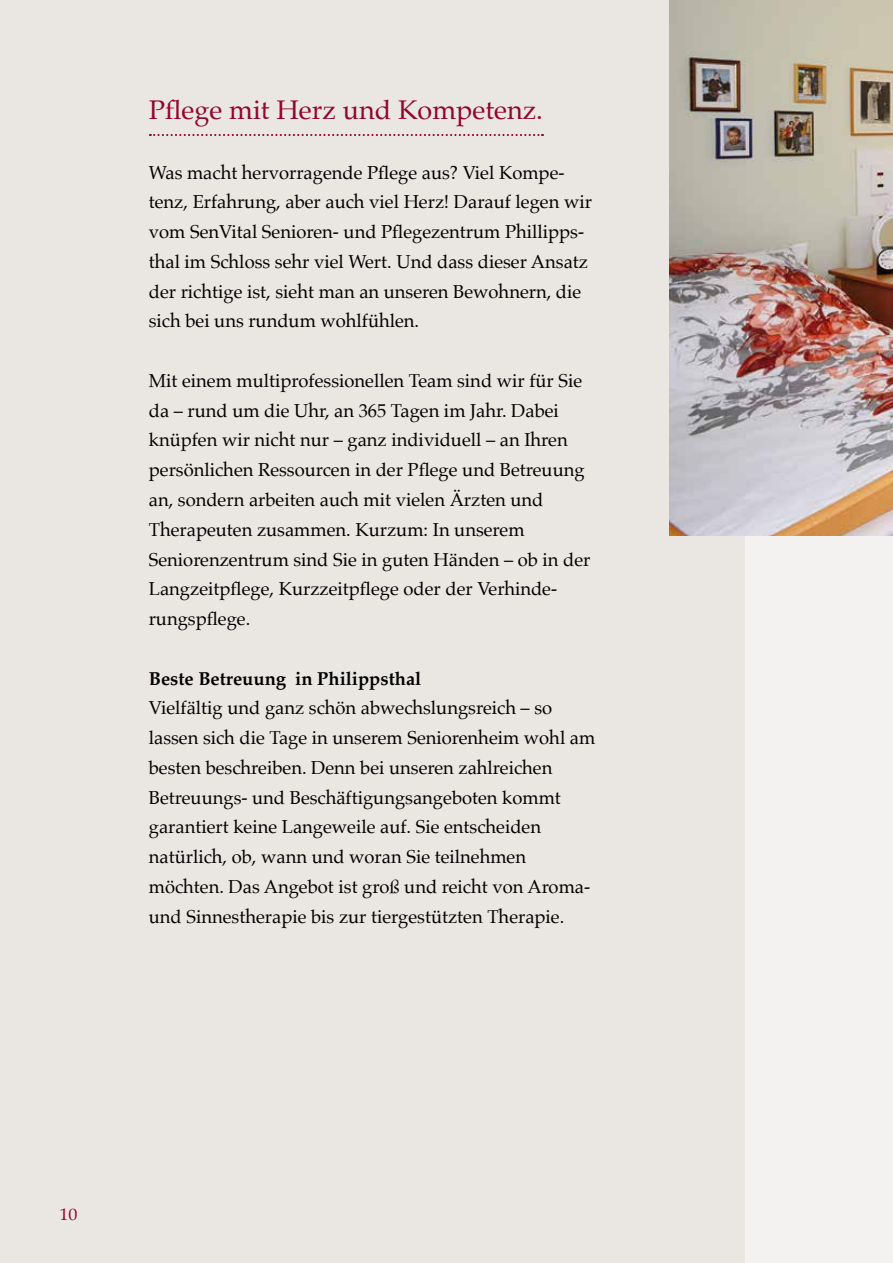
<style>
.page{position:relative;width:893px;height:1263px;background:#f4f2f0}
.page>*{position:absolute;margin:0;border:0;box-sizing:border-box;transform-origin:0 0}
.t1{font:27px "Palatino";color:#92062a}
.t2{font:18.75px/29.7px "Palatino";color:#000}
.t3{font:700 18.75px "Palatino";color:#000}
.t4{font:16.5px "Palatino";color:#92062a;scale:1.09 1}
</style>
<div class="page">
<div style="left:0;top:0;width:744px;height:1263px;background:#eae7e3"></div>
<img style="left:670px;top:0;width:223px;height:536px">
<svg style="left:150px;top:134px;width:393px;height:2px"></svg>
<h1 class="t1" style="left:149px;top:87px;width:396px">Pflege mit Herz und Kompetenz.</h1>
<p class="t2" style="left:149px;top:157px;width:445px">Was macht hervorragende Pflege aus? Viel Kompe&shy;tenz, Erfahrung, aber auch viel Herz! Darauf legen wir vom SenVital Senioren- und Pflegezentrum Phillipps&shy;thal im Schloss sehr viel Wert. Und dass dieser Ansatz der richtige ist, sieht man an unseren Bewohnern, die sich bei uns rundum wohlfühlen.</p>
<p class="t2" style="left:149px;top:366px;width:443px">Mit einem multiprofessionellen Team sind wir für Sie da – rund um die Uhr, an 365 Tagen im Jahr. Dabei knüpfen wir nicht nur – ganz individuell – an Ihren persönlichen Ressourcen in der Pflege und Betreuung an, sondern arbeiten auch mit vielen Ärzten und Therapeuten zusammen. Kurzum: In unserem Seniorenzentrum sind Sie in guten Händen – ob in der Langzeitpflege, Kurzzeitpflege oder der Verhinde&shy;rungspflege.</p>
<p class="t3" style="left:149px;top:662px;width:274px">Beste Betreuung in Philippsthal</p>
<p class="t2" style="left:149px;top:693px;width:448px">Vielfältig und ganz schön abwechslungsreich – so lassen sich die Tage in unserem Seniorenheim wohl am besten beschreiben. Denn bei unseren zahlreichen Betreuungs- und Beschäftigungsangeboten kommt garantiert keine Langeweile auf. Sie entscheiden natürlich, ob, wann und woran Sie teilnehmen möchten. Das Angebot ist groß und reicht von Aroma&shy;und Sinnestherapie bis zur tiergestützten Therapie.</p>
<p class="t4" style="left:60px;top:1201px;width:18px">10</p>
</div>
